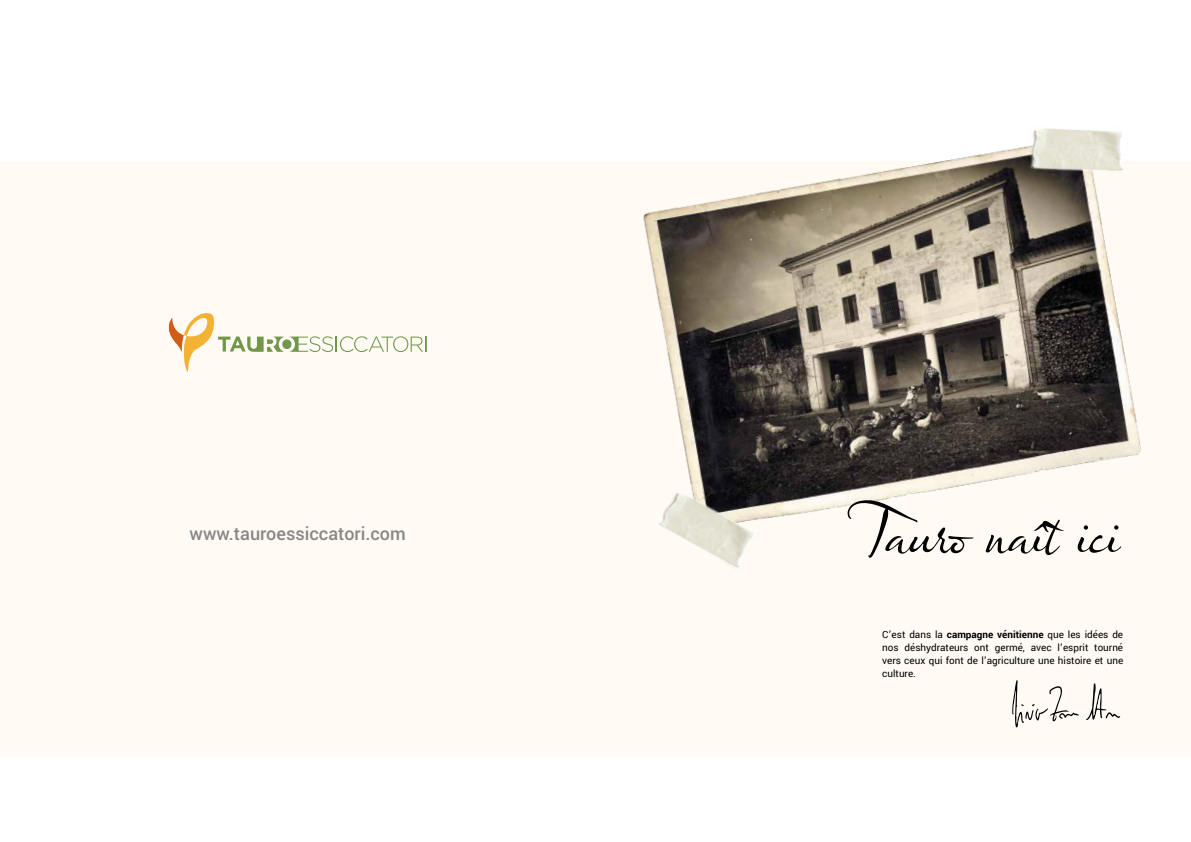
<style>
.page{position:relative;width:1191px;height:842px;background:#fff}
.page>*{position:absolute;margin:0;border:0;box-sizing:border-box;transform-origin:0 0}
.t1{font:62px "Olicana Smooth";color:#000}
.t2{font:500 20px "Yantramanav";color:#878787}
.t3{font:11px/13px "Yantramanav";color:#000;text-align:justify}
.s1{font-weight:700}
</style>
<div class="page">
<div style="left:0;top:162px;width:1191px;height:595px;background:#fffbf4"></div>
<img style="left:639px;top:151px;width:502px;height:366px">
<svg style="left:1012px;top:680px;width:108px;height:47px"></svg>
<img style="left:1001px;top:128px;width:144px;height:52px">
<img style="left:639px;top:470px;width:141px;height:98px">
<svg style="left:169px;top:313px;width:258px;height:59px"></svg>
<h2 class="t2" style="left:190px;top:521px;width:218px">www.tauroessiccatori.com</h2>
<h1 class="t1" style="left:856px;top:494px;width:264px">Tauro naît ici</h1>
<p class="t3" style="left:882px;top:628px;width:242px">C’est dans la <span class="s1">campagne vénitienne</span> que les idées de nos déshydrateurs ont germé, avec l’esprit tourné vers ceux qui font de l'agriculture une histoire et une culture.</p>
</div>
